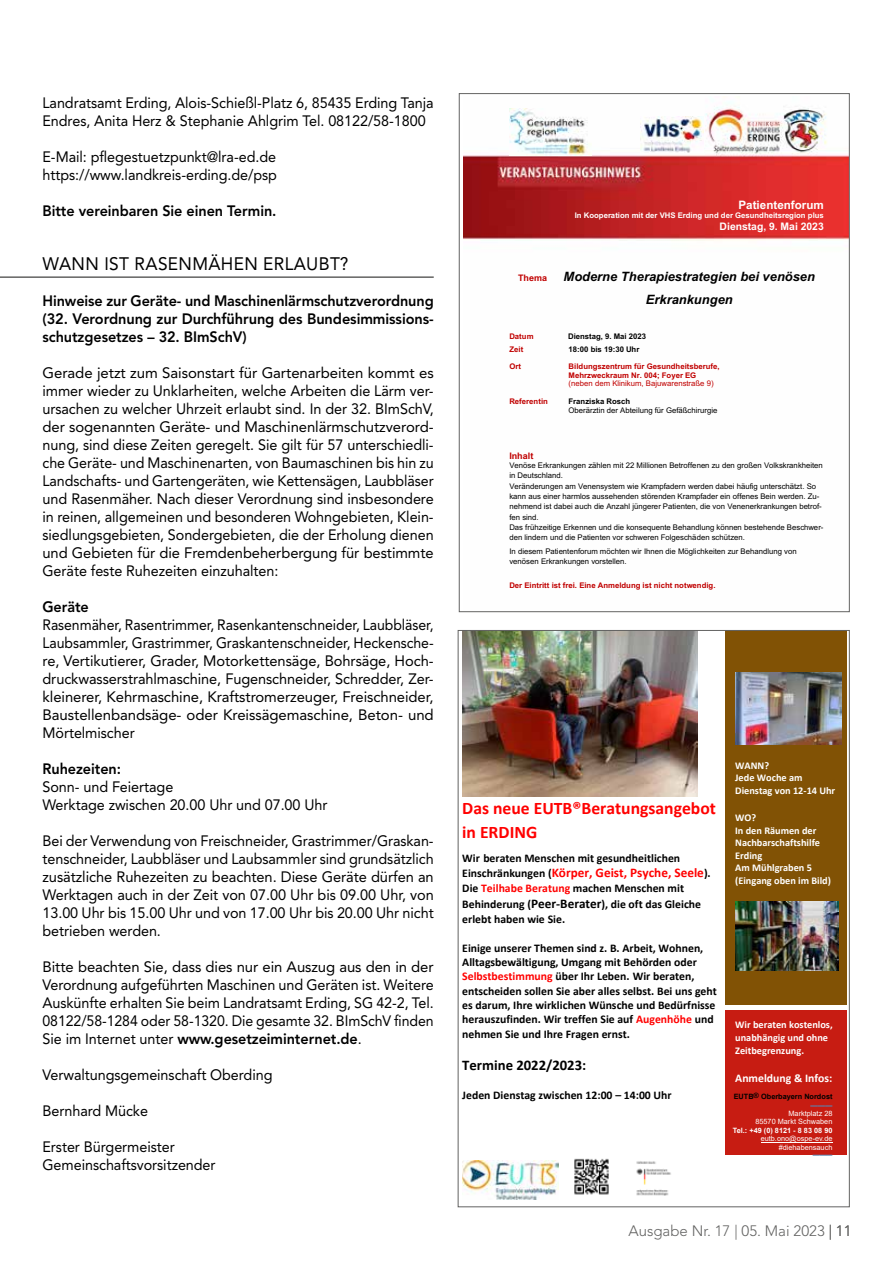
<style>
.page{position:relative;width:893px;height:1263px;background:#fff}
.page>*{position:absolute;margin:0;border:0;box-sizing:border-box;transform-origin:0 0}
.t1{font:18px "Avenir LT Std";letter-spacing:.02em;color:#000;scale:.96 1}
.t2{font:700 17.55px/23.5px "Calibri";color:#f00}
.t3{font:15px/18px "Avenir LT Std";letter-spacing:-.005em;color:#000;text-align:justify}
.t4{font:15px/18px "Avenir LT Std";letter-spacing:-.005em;color:#000;scale:.96 1}
.t5{font:15px/18px "Avenir LT Std";letter-spacing:-.005em;color:#000;text-align:justify;scale:.94 1}
.t6{font:800 15px/18px "Avenir LT Std";letter-spacing:-.005em;color:#000;text-align:justify;scale:.96 1}
.t7{font:300 15px "Avenir LT Std";color:#636362}
.t8{font:700 14.7px "Calibri";color:#000}
.t9{font:700 13.2px "Calibri";color:#f00}
.t10{font:italic 700 12.9px/22.4px "Arial";color:#000;text-align:center}
.t11{font:700 11.7px/14.4px "Calibri";color:#000}
.t12{font:700 11.7px "Calibri";color:#fff}
.t13{font:700 11.7px "Arial";color:#fff}
.t14{font:700 10.35px/12.6px "Calibri";color:#fff}
.t15{font:700 10.35px "Arial";letter-spacing:-.005em;color:#fff}
.t16{font:700 9px "Arial";color:#c00000}
.t17{font:7.8px/10.2px "Arial";letter-spacing:.005em;color:#000}
.t18{font:700 7.8px/9px "Arial";letter-spacing:.005em;color:#c00000}
.t19{font:700 7.8px "Arial";letter-spacing:.005em;color:#fff}
.t20{font:700 7.8px "Arial";letter-spacing:.005em;color:#000}
.t21{font:7.8px "Arial";letter-spacing:.005em;color:#c00000}
.t22{font:7.35px/8.4px "Arial";color:#fff;text-align:right}
.t23{font:700 7.35px "Arial";color:#fff}
.t24{font:700 7.35px "Arial";color:#000}
.t25{font:700 7.35px "Arial";color:#5983b0}
.t26{font:700 6.6px "Arial";color:#5983b0}
.s1{font-weight:800}
.s2{font-size:11.7px;color:#000}
.s3{color:#f00}
.s4{font-size:13.2px}
</style>
<div class="page">
<hr style="left:0;top:276px;width:434px;height:2px;background:#636362">
<img style="left:463px;top:102px;width:385px;height:139px">
<img style="left:641px;top:117px;width:62px;height:36px">
<img style="left:510px;top:109px;width:82px;height:46px">
<div style="left:725px;top:630px;width:122px;height:375px;background:#815205"></div>
<div style="left:725px;top:1011px;width:122px;height:144px;background:#c71c12"></div>
<div style="left:725px;top:1010px;width:122px;height:9px;background:#c71c12"></div>
<img style="left:462px;top:632px;width:235px;height:164px">
<img style="left:735px;top:673px;width:107px;height:71px">
<img style="left:735px;top:901px;width:104px;height:69px">
<img style="left:462px;top:1160px;width:97px;height:40px">
<img style="left:574px;top:1158px;width:35px;height:37px">
<img style="left:636px;top:1161px;width:35px;height:35px">
<hr style="left:761px;top:1142px;width:72px;height:1px;background:#fff">
<p class="t4" style="left:43px;top:94px;width:409px">Landratsamt Erding, Alois-Schießl-Platz 6, 85435 Erding Tanja<br>Endres, Anita Herz &amp; Stephanie Ahlgrim Tel. 08122/58-1800</p>
<p class="t4" style="left:43px;top:148px;width:246px">E-Mail: pflegestuetzpunkt@lra-ed.de https://www.landkreis-erding.de/psp</p>
<p class="t6" style="left:43px;top:202px;width:245px">Bitte vereinbaren Sie einen Termin.</p>
<p class="t1" style="left:43px;top:253px;width:320px">WANN IST RASENMÄHEN ERLAUBT?</p>
<p class="t6" style="left:43px;top:292px;width:409px">Hinweise zur Geräte- und Maschinenlärmschutzverordnung (32. Verordnung zur Durchführung des Bundesimmissions&shy;schutzgesetzes – 32. BImSchV)</p>
<p class="t3" style="left:43px;top:364px;width:393px">Gerade jetzt zum Saisonstart für Gartenarbeiten kommt es immer wieder zu Unklarheiten, welche Arbeiten die Lärm ver&shy;ursachen zu welcher Uhrzeit erlaubt sind. In der 32. BImSchV, der sogenannten Geräte- und Maschinenlärmschutzverord&shy;nung, sind diese Zeiten geregelt. Sie gilt für 57 unterschiedli&shy;che Geräte- und Maschinenarten, von Baumaschinen bis hin zu Landschafts- und Gartengeräten, wie Kettensägen, Laubbläser und Rasenmäher. Nach dieser Verordnung sind insbesondere in reinen, allgemeinen und besonderen Wohngebieten, Klein&shy;siedlungsgebieten, Sondergebieten, die der Erholung dienen und Gebieten für die Fremdenbeherbergung für bestimmte Geräte feste Ruhezeiten einzuhalten:</p>
<p class="t6" style="left:43px;top:598px;width:50px">Geräte</p>
<p class="t5" style="left:43px;top:616px;width:418px">Rasenmäher, Rasentrimmer, Rasenkantenschneider, Laubbläser, Laubsammler, Grastrimmer, Graskantenschneider, Heckensche&shy;re, Vertikutierer, Grader, Motorkettensäge, Bohrsäge, Hoch&shy;druckwasserstrahlmaschine, Fugenschneider, Schredder, Zer&shy;kleinerer, Kehrmaschine, Kraftstromerzeuger, Freischneider, Baustellenbandsäge- oder Kreissägemaschine, Beton- und Mörtelmischer</p>
<p class="t6" style="left:43px;top:760px;width:83px">Ruhezeiten:</p>
<p class="t4" style="left:43px;top:778px;width:298px">Sonn- und Feiertage<br>Werktage zwischen 20.00 Uhr und 07.00 Uhr</p>
<p class="t4" style="left:43px;top:832px;width:409px;text-align:justify">Bei der Verwendung von Freischneider, Grastrimmer/Graskan&shy;tenschneider, Laubbläser und Laubsammler sind grundsätzlich zusätzliche Ruhezeiten zu beachten. Diese Geräte dürfen an Werktagen auch in der Zeit von 07.00 Uhr bis 09.00 Uhr, von 13.00 Uhr bis 15.00 Uhr und von 17.00 Uhr bis 20.00 Uhr nicht betrieben werden.</p>
<p class="t3" style="left:43px;top:958px;width:393px">Bitte beachten Sie, dass dies nur ein Auszug aus den in der Verordnung aufgeführten Maschinen und Geräten ist. Weitere Auskünfte erhalten Sie beim Landratsamt Erding, SG 42-2, Tel.<br>08122/58-1284 oder 58-1320. Die gesamte 32. BImSchV finden Sie im Internet unter <span class="s1">www.gesetzeiminternet.de</span>.</p>
<p class="t4" style="left:43px;top:1066px;width:241px">Verwaltungsgemeinschaft Oberding</p>
<p class="t4" style="left:43px;top:1102px;width:111px">Bernhard Mücke</p>
<p class="t4" style="left:43px;top:1138px;width:182px">Erster Bürgermeister<br>Gemeinschaftsvorsitzender</p>
<p class="t13" style="left:738px;top:196px;width:87px">Patientenforum</p>
<p class="t19" style="left:575px;top:210px;width:251px">In Kooperation mit der VHS Erding und der Gesundheitsregion plus</p>
<p class="t15" style="left:720px;top:219px;width:106px">Dienstag, 9. Mai 2023</p>
<p class="t16" style="left:518px;top:272px;width:31px">Thema</p>
<p class="t10" style="left:564px;top:266px;width:253px">Moderne Therapiestrategien bei venösen<br>Erkrankungen</p>
<p class="t18" style="left:509px;top:331px;width:26px">Datum</p>
<p class="t20" style="left:568px;top:330px;width:80px">Dienstag, 9. Mai 2023</p>
<p class="t18" style="left:509px;top:345px;width:15px">Zeit</p>
<p class="t20" style="left:569px;top:344px;width:72px">18:00 bis 19:30 Uhr</p>
<p class="t18" style="left:509px;top:361px;width:13px">Ort</p>
<p class="t18" style="left:569px;top:361px;width:152px">Bildungszentrum für Gesundheitsberufe,<br>Mehrzweckraum Nr. 004; Foyer EG</p>
<p class="t21" style="left:569px;top:378px;width:147px">(neben dem Klinikum, Bajuwarenstraße 9)</p>
<p class="t18" style="left:509px;top:397px;width:40px">Referentin</p>
<p class="t20" style="left:568px;top:396px;width:63px">Franziska Rosch</p>
<p class="t17" style="left:568px;top:405px;width:150px">Oberärztin der Abteilung für Gefäßchirurgie</p>
<p class="t16" style="left:509px;top:449px;width:26px">Inhalt</p>
<p class="t17" style="left:509px;top:460px;width:316px">Venöse Erkrankungen zählen mit 22 Millionen Betroffenen zu den großen Volkskrankheiten in Deutschland.<br>Veränderungen am Venensystem wie Krampfadern werden dabei häufig unterschätzt. So kann aus einer harmlos aussehenden störenden Krampfader ein offenes Bein werden. Zu&shy;nehmend ist dabei auch die Anzahl jüngerer Patienten, die von Venenerkrankungen betrof&shy;fen sind.<br>Das frühzeitige Erkennen und die konsequente Behandlung können bestehende Beschwer&shy;den lindern und die Patienten vor schweren Folgeschäden schützen.</p>
<p class="t17" style="left:509px;top:546px;width:289px">In diesem Patientenforum möchten wir Ihnen die Möglichkeiten zur Behandlung von venösen Erkrankungen vorstellen.</p>
<p class="t18" style="left:509px;top:581px;width:208px">Der Eintritt ist frei. Eine Anmeldung ist nicht notwendig.</p>
<p class="t2" style="left:462px;top:796px;width:255px">Das neue EUTB®Beratungsangebot in ERDING</p>
<p class="t11" style="left:462px;top:850px;width:219px">Wir beraten Menschen mit gesundheitlichen</p>
<p class="t9" style="left:462px;top:864px;width:250px"><span class="s2">Einschränkungen (</span>Körper, Geist, Psyche, Seele<span class="s2">).</span></p>
<p class="t11" style="left:462px;top:880px;width:240px;line-height:15.3px">Die <span class="s3">Teilhabe Beratung</span> machen Menschen mit<br>Behinderung (<span class="s4">Peer-Berater</span>), die oft das Gleiche erlebt haben wie Sie.</p>
<p class="t11" style="left:462px;top:940px;width:256px">Einige unserer Themen sind z. B. Arbeit, Wohnen, Alltagsbewältigung, Umgang mit Behörden oder <span class="s3">Selbstbestimmung</span> über Ihr Leben. Wir beraten, entscheiden sollen Sie aber alles selbst. Bei uns geht es darum, Ihre wirklichen Wünsche und Bedürfnisse herauszufinden. Wir treffen Sie auf <span class="s3">Augenhöhe</span> und nehmen Sie und Ihre Fragen ernst.</p>
<p class="t8" style="left:462px;top:1054px;width:126px">Termine 2022/2023:</p>
<p class="t11" style="left:462px;top:1088px;width:211px">Jeden Dienstag zwischen 12:00 – 14:00 Uhr</p>
<p class="t14" style="left:735px;top:759px;width:102px">WANN?<br>Jede Woche am<br>Dienstag von 12-14 Uhr</p>
<p class="t14" style="left:735px;top:811px;width:97px">WO?<br>In den Räumen der<br>Nachbarschaftshilfe<br>Erding<br>Am Mühlgraben 5 (Eingang oben im Bild)</p>
<p class="t14" style="left:735px;top:1018px;width:99px">Wir beraten kostenlos, unabhängig und ohne<br>Zeitbegrenzung.</p>
<p class="t12" style="left:735px;top:1070px;width:99px">Anmeldung &amp; Infos:</p>
<p class="t24" style="left:734px;top:1091px;width:100px">EUTB® Oberbayern Nordost</p>
<p class="t25" style="left:810px;top:1100px;width:23px">———</p>
<p class="t22" style="left:755px;top:1109px;width:79px">Marktplatz 28<br>85570 Markt Schwaben</p>
<p class="t23" style="left:733px;top:1125px;width:101px">Tel.: +49 (0) 8121 - 8 83 08 90</p>
<p class="t22" style="left:761px;top:1134px;width:73px">eutb.ono@ospe-ev.de #diehabensauch</p>
<p class="t26" style="left:813px;top:1150px;width:21px">———</p>
<p class="t7" style="left:628px;top:1222px;width:225px">Ausgabe Nr. 17 | 05. Mai 2023 | 11</p>
</div>
